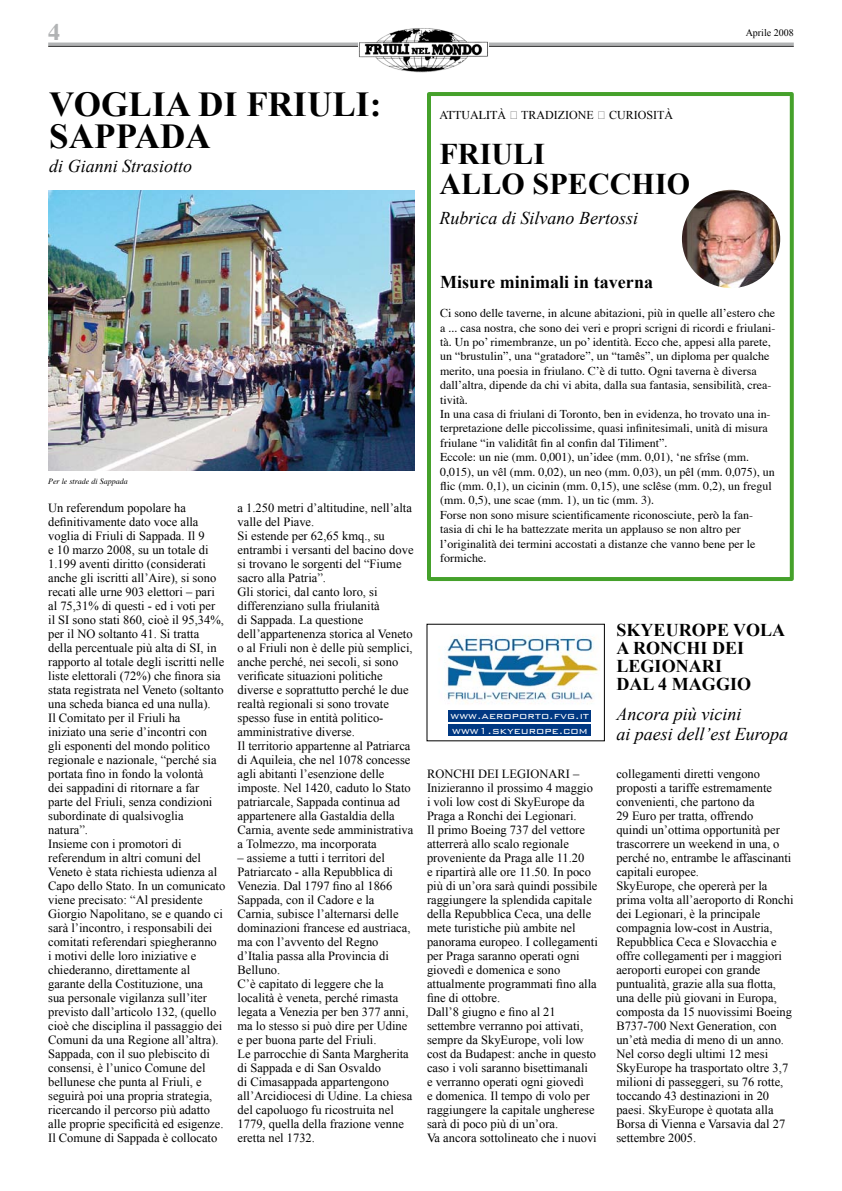
<style>
.page{position:relative;width:842px;height:1191px;background:#fff}
.page>*{position:absolute;margin:0;border:0;box-sizing:border-box;transform-origin:0 0}
.t1{font:700 35px "Times New Roman";letter-spacing:.005em;color:#000}
.t2{font:700 30px/30px "Times New Roman";letter-spacing:.005em;color:#000}
.t3{font:700 24px "Times";color:#b1b3b4}
.t4{font:italic 18px/20px "Times New Roman";color:#000}
.t5{font:700 18px "Times New Roman";letter-spacing:.005em;color:#000}
.t6{font:12.5px/14px "Times New Roman";color:#000}
.t7{font:12px/14.4px "Times";color:#000}
.t8{font:300 12px/14px "Bank Gothic";color:#fff}
.t9{font:12px "Times New Roman";color:#000}
.t10{font:10px "Times New Roman";color:#000}
.t11{font:italic 8px "Times";color:#000}
.s1{font-family:"Times"}
</style>
<div class="page">
<hr style="left:48px;top:43px;width:746px;height:2px;background:#b1b3b4">
<hr style="left:48px;top:46px;width:746px;height:1px;background:#000">
<img style="left:358px;top:28px;width:131px;height:45px">
<img style="left:48px;top:190px;width:367px;height:280px">
<img style="left:447px;top:635px;width:153px;height:96px">
<div style="left:449px;top:710px;width:142px;height:12px;background:#003882"></div>
<div style="left:449px;top:724px;width:142px;height:12px;background:#003882"></div>
<div style="left:427px;top:92px;width:367px;height:489px;border:4px solid #45a12b"></div>
<img style="left:682px;top:190px;width:98px;height:98px;border-radius:49px">
<h3 class="t3" style="left:48px;top:9px;width:13px">4</h3>
<p class="t10" style="left:746px;top:27px;width:50px">Aprile 2008</p>
<h1 class="t1" style="left:49px;top:84px;width:28px">VOG</h1>
<h1 class="t1" style="left:129px;top:84px;width:254px">LIA DI FRIULI:</h1>
<h1 class="t1" style="left:49px;top:116px;width:24px">SAPPADA</h1>
<h3 class="t4" style="left:49px;top:155px;width:145px">di Gianni Strasiotto</h3>
<p class="t9" style="left:439px;top:108px;width:235px"><span class="s1">ATTUALIT</span>À ● TRADIZIONE ● CURIOSITÀ</p>
<h2 class="t2" style="left:439px;top:138px;width:114px">FRIULI<br>ALLO SPECC</h2>
<h2 class="t2" style="left:632px;top:168px;width:58px">HIO</h2>
<h3 class="t4" style="left:439px;top:208px;width:200px">Rubrica di Silvano Bertossi</h3>
<p class="t11" style="left:48px;top:474px;width:81px">Per le strade di Sappada</p>
<p class="t6" style="left:48px;top:501px;width:179px">Un referendum popolare ha definitivamente dato voce alla voglia di Friuli di Sappada. Il 9<br>e 10 marzo 2008, su un totale di 1.199 aventi diritto (considerati anche gli iscritti all’Aire), si sono recati alle urne 903 elettori – pari al 75,31% di questi - ed i voti per<br>il SI sono stati 860, cioè il 95,34%, per il NO soltanto 41. Si tratta della percentuale più alta di SI, in rapporto al totale degli iscritti nelle liste elettorali (72%) che finora sia stata registrata nel Veneto (soltanto una scheda bianca ed una nulla).<br>Il Comitato per il Friuli ha<br>iniziato una serie d’incontri con<br>gli esponenti del mondo politico regionale e nazionale, “perché sia portata fino in fondo la volontà<br>dei sappadini di ritornare a far parte del Friuli, senza condizioni subordinate di qualsivoglia natura”.<br>Insieme con i promotori di referendum in altri comuni del Veneto è stata richiesta udienza al Capo dello Stato. In un comunicato viene precisato: “Al presidente Giorgio Napolitano, se e quando ci sarà l’incontro, i responsabili dei comitati referendari spiegheranno<br>i motivi delle loro iniziative e chiederanno, direttamente al garante della Costituzione, una<br>sua personale vigilanza sull’iter previsto dall’articolo 132, (quello cioè che disciplina il passaggio dei Comuni da una Regione all’altra).<br>Sappada, con il suo plebiscito di consensi, è l’unico Comune del bellunese che punta al Friuli, e seguirà poi una propria strategia, ricercando il percorso più adatto alle proprie specificità ed esigenze.<br>Il Comune di Sappada è collocato</p>
<p class="t6" style="left:238px;top:501px;width:178px">a 1.250 metri d’altitudine, nell’alta valle del Piave.<br>Si estende per 62,65 kmq., su entrambi i versanti del bacino dove si trovano le sorgenti del “Fiume sacro alla Patria”.<br>Gli storici, dal canto loro, si differenziano sulla friulanità<br>di Sappada. La questione dell’appartenenza storica al Veneto o al Friuli non è delle più semplici, anche perché, nei secoli, si sono verificate situazioni politiche diverse e soprattutto perché le due realtà regionali si sono trovate spesso fuse in entità politico&shy;amministrative diverse.<br>Il territorio appartenne al Patriarca di Aquileia, che nel 1078 concesse agli abitanti l’esenzione delle imposte. Nel 1420, caduto lo Stato patriarcale, Sappada continua ad appartenere alla Gastaldia della<br>Carnia, avente sede amministrativa a Tolmezzo, ma incorporata</p>
<p class="t6" style="left:238px;top:851px;width:176px">– assieme a tutti i territori del<br>Patriarcato - alla Repubblica di<br>Venezia. Dal 1797 fino al 1866<br>Sappada, con il Cadore e la<br>Carnia, subisce l’alternarsi delle dominazioni francese ed austriaca, ma con l’avvento del Regno d’Italia passa alla Provincia di<br>Belluno.<br>C’è capitato di leggere che la località è veneta, perché rimasta legata a Venezia per ben 377 anni, ma lo stesso si può dire per Udine e per buona parte del Friuli.<br>Le parrocchie di Santa Margherita di Sappada e di San Osvaldo<br>di Cimasappada appartengono all’Arcidiocesi di Udine. La chiesa del capoluogo fu ricostruita nel<br>1779, quella della frazione venne eretta nel 1732.</p>
<h3 class="t5" style="left:440px;top:272px;width:214px">Misure minimali in taverna</h3>
<p class="t7" style="left:440px;top:305px;width:337px">Ci sono delle taverne, in alcune abitazioni, più in quelle all’estero che a ... casa nostra, che sono dei veri e propri scrigni di ricordi e friulani&shy;tà. Un po’ rimembranze, un po’ identità. Ecco che, appesi alla parete, un “brustulin”, una “gratadore”, un “tamês”, un diploma per qualche merito, una poesia in friulano. C’è di tutto. Ogni taverna è diversa dall’altra, dipende da chi vi abita, dalla sua fantasia, sensibilità, crea&shy;tività.<br>In una casa di friulani di Toronto, ben in evidenza, ho trovato una in&shy;terpretazione delle piccolissime, quasi infinitesimali, unità di misura friulane “in validitât fin al confin dal Tiliment”.<br>Eccole: un nie (mm. 0,001), un’idee (mm. 0,01), ‘ne sfrîse (mm.<br>0,015), un vêl (mm. 0,02), un neo (mm. 0,03), un pêl (mm. 0,075), un flic (mm. 0,1), un cicinin (mm. 0,15), une sclêse (mm. 0,2), un fregul (mm. 0,5), une scae (mm. 1), un tic (mm. 3).<br>Forse non sono misure scientificamente riconosciute, però la fan&shy;tasia di chi le ha battezzate merita un applauso se non altro per l’originalità dei termini accostati a distanze che vanno bene per le formiche.</p>
<p class="t8" style="left:451px;top:708px;width:140px">www.aeroporto.fvg.it www1.skyeurope.com</p>
<h3 class="t5" style="left:616px;top:620px;width:51px">SKYEUROPE</h3>
<h3 class="t5" style="left:733px;top:620px;width:53px">VOLA</h3>
<h3 class="t5" style="left:616px;top:638px;width:31px">ARONC</h3>
<h3 class="t5" style="left:686px;top:638px;width:59px">HI DEI</h3>
<h3 class="t5" style="left:616px;top:656px;width:60px">LEGIONAR</h3>
<h3 class="t5" style="left:715px;top:656px;width:9px">I</h3>
<h3 class="t5" style="left:616px;top:674px;width:71px">DA L 4 MAGG</h3>
<h3 class="t5" style="left:730px;top:674px;width:21px">IO</h3>
<h3 class="t4" style="left:616px;top:704px;width:173px">Ancora più vicini<br>ai paesi dell’est Europa</h3>
<p class="t6" style="left:427px;top:767px;width:172px">RONCHI DEI LEGIONARI –<br>Inizieranno il prossimo 4 maggio i voli low cost di SkyEurope da<br>Praga a Ronchi dei Legionari.<br>Il primo Boeing 737 del vettore atterrerà allo scalo regionale proveniente da Praga alle 11.20<br>e ripartirà alle ore 11.50. In poco più di un’ora sarà quindi possibile raggiungere la splendida capitale della Repubblica Ceca, una delle mete turistiche più ambite nel panorama europeo. I collegamenti per Praga saranno operati ogni giovedì e domenica e sono attualmente programmati fino alla fine di ottobre.<br>Dall’8 giugno e fino al 21 settembre verranno poi attivati, sempre da SkyEurope, voli low cost da Budapest: anche in questo caso i voli saranno bisettimanali<br>e verranno operati ogni giovedì<br>e domenica. Il tempo di volo per raggiungere la capitale ungherese sarà di poco più di un’ora.<br>Va ancora sottolineato che i nuovi</p>
<p class="t6" style="left:616px;top:767px;width:179px">collegamenti diretti vengono proposti a tariffe estremamente convenienti, che partono da<br>29 Euro per tratta, offrendo<br>quindi un’ottima opportunità per trascorrere un weekend in una, o perché no, entrambe le affascinanti capitali europee.<br>SkyEurope, che opererà per la prima volta all’aeroporto di Ronchi dei Legionari, è la principale compagnia low-cost in Austria,<br>Repubblica Ceca e Slovacchia e offre collegamenti per i maggiori aeroporti europei con grande puntualità, grazie alla sua flotta, una delle più giovani in Europa, composta da 15 nuovissimi Boeing<br>B737-700 Next Generation, con un’età media di meno di un anno.<br>Nel corso degli ultimi 12 mesi<br>SkyEurope ha trasportato oltre 3,7 milioni di passeggeri, su 76 rotte, toccando 43 destinazioni in 20 paesi. SkyEurope è quotata alla<br>Borsa di Vienna e Varsavia dal 27 settembre 2005.</p>
</div>
